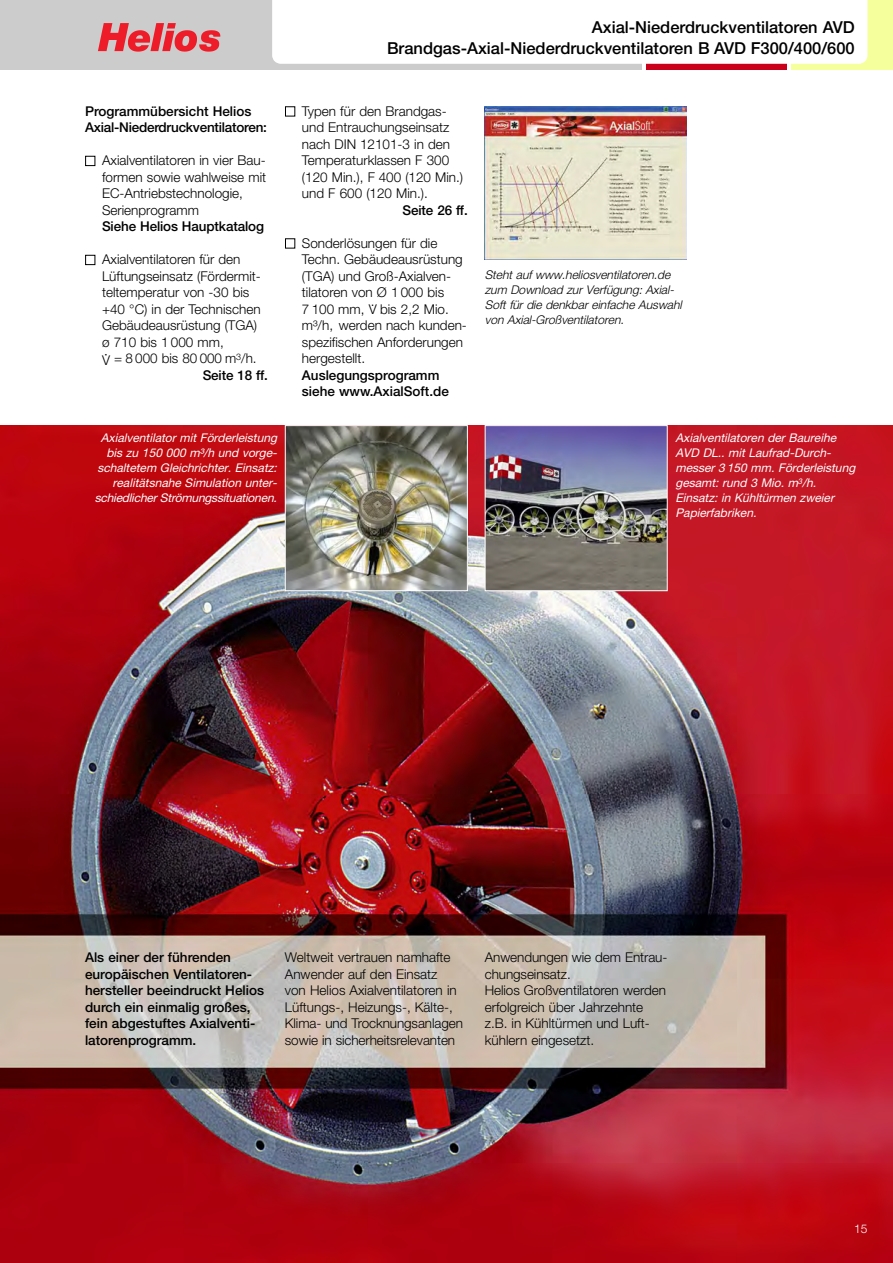
<style>
.page{position:relative;width:893px;height:1263px;background:#fff}
.page>*{position:absolute;margin:0;border:0;box-sizing:border-box;transform-origin:0 0}
.t1{font:500 16.5px/21px "Helvetica Neue";color:#000;text-align:right}
.t2{font:300 13.5px/16.5px "Helvetica Neue";color:#000}
.t3{font:500 13.5px/16.5px "Helvetica Neue";color:#000}
.t4{font:italic 12px/15px "Helvetica Neue";color:#fff}
.t5{font:italic 300 12px/15px "Helvetica Neue";color:#000}
.t6{font:300 12px "Helvetica Neue";color:#fff}
.s1{color:#fff}
</style>
<div class="page">
<img style="left:0;top:425px;width:893px;height:838px">
<div style="left:0;top:0;width:893px;height:70px;background:#ccc"></div>
<div style="left:642px;top:64px;width:149px;height:6px;background:#fff"></div>
<div style="left:646px;top:64px;width:141px;height:6px;background:#ca001b"></div>
<svg style="left:98px;top:23px;width:122px;height:29px"></svg>
<div style="left:791px;top:0;width:102px;height:70px;background:#f5ff9c"></div>
<div style="left:272px;top:0;width:595px;height:64px;background:#fff"></div>
<img style="left:487px;top:427px;width:179px;height:162px">
<div style="left:485px;top:425px;width:183px;height:166px;border:1px solid #fff"></div>
<img style="left:287px;top:427px;width:179px;height:162px">
<div style="left:285px;top:425px;width:183px;height:166px;border:1px solid #fff"></div>
<img style="left:485px;top:106px;width:201px;height:154px">
<p class="t1" style="left:387px;top:17px;width:469px">Axial-Niederdruckventilatoren AVD<br>Brandgas-Axial-Niederdruckventilatoren B AVD F300/400/600</p>
<p class="t3" style="left:85px;top:103px;width:184px">Programmübersicht Helios<br>Axial-Niederdruckventilatoren:</p>
<p class="t2" style="left:102px;top:153px;width:166px;text-indent:-17px"><span class="s1">■</span> Axialventilatoren in vier Bau&shy;formen sowie wahlweise mit<br>EC-Antriebstechnologie,<br>Serienpro gramm</p>
<p class="t3" style="left:102px;top:219px;width:164px">Siehe Helios Hauptkatalog</p>
<p class="t2" style="left:85px;top:252px;width:157px"><span class="s1">■</span> Axialventilatoren für den</p>
<p class="t2" style="left:102px;top:268px;width:160px">Lüftungseinsatz (Fördermit-</p>
<p class="t2" style="left:102px;top:285px;width:149px">teltemperatur von -30 bis</p>
<p class="t2" style="left:102px;top:301px;width:160px">+40 °C) in der Technischen</p>
<p class="t2" style="left:102px;top:318px;width:157px">Gebäudeausrüstung (TGA)</p>
<p class="t2" style="left:102px;top:334px;width:123px">ø 710 bis 1 000 mm,</p>
<p class="t2" style="left:102px;top:351px;width:156px">V· = 8 000 bis 80 000 m<sup>3</sup>/h.</p>
<p class="t3" style="left:203px;top:367px;width:67px">Seite 18 ff.</p>
<p class="t2" style="left:302px;top:103px;width:163px;text-indent:-17px"><span class="s1">■</span> Typen für den Brandgas&shy;und Entrauchungseinsatz nach DIN 12101-3 in den<br>Tempe ra tur klassen F 300 (120 Min.), F 400 (120 Min.) und F 600 (120 Min.).</p>
<p class="t3" style="left:403px;top:202px;width:67px">Seite 26 ff.</p>
<p class="t2" style="left:302px;top:235px;width:162px;text-indent:-17px"><span class="s1">■</span> Sonderlösungen für die<br>Techn. Gebäudeausrüstung (TGA) und Groß-Axialven -<br>ti la toren von Ø 1 000 bis<br>7 100 mm, V bis 2,2 Mio.</p>
<p class="t2" style="left:302px;top:289px;width:167px;line-height:24.6px;text-indent:69px">.<br>m³/h, werden nach kunden -</p>
<p class="t2" style="left:302px;top:334px;width:163px">s pe zifischen Anforderungen hergestellt.</p>
<p class="t3" style="left:302px;top:367px;width:148px">Auslegungsprogramm siehe www.AxialSoft.de</p>
<p class="t5" style="left:485px;top:267px;width:200px">Steht auf www.heliosventilatoren.de zum Download zur Verfüg ung : Axial-Soft für die denkbar einfache Auswahl von Axial-Großventilatoren.</p>
<p class="t4" style="left:95px;top:431px;width:186px;text-align:right">Axialventilator mit Förderleistung bis zu 150 000 m³/h und vorg e&shy;schaltetem Gleichrichter. Einsatz: realitätsnahe Simulation unter&shy;schiedlicher Strömungssituationen.</p>
<p class="t4" style="left:675px;top:431px;width:181px">Axialventilatoren der Baureihe<br>AVD DL.. mit Laufrad-Durch - messer 3 150 mm. Förderleistung gesamt: rund 3 Mio. m<sup>3</sup>/h.<br>Einsatz: in Kühltürmen zweier<br>Papierfabriken.</p>
<p class="t3" style="left:85px;top:949px;width:181px">Als einer der führenden europäischen Ventilatoren&shy;hersteller beeindruckt Helios durch ein einmalig großes, fein abgestuftes Axialventi&shy;latorenprogramm.</p>
<p class="t2" style="left:285px;top:949px;width:180px">Weltweit vertrauen namhafte<br>An wender auf den Einsatz<br>von Helios Axialventilatoren in<br>Lüf tungs-, Heizungs-, Kälte-,<br>Klima- und Trock nungs an la gen sowie in sicherheitsrelevanten</p>
<p class="t2" style="left:485px;top:949px;width:184px">Anwendungen wie dem Entrau&shy;chungseinsatz.<br>Helios Großventilatoren werden erfolgreich über Jahrzehnte z.B. in Kühltürmen und Luft&shy;kühlern eingesetzt.</p>
<p class="t6" style="left:854px;top:1222px;width:15px">15</p>
</div>
